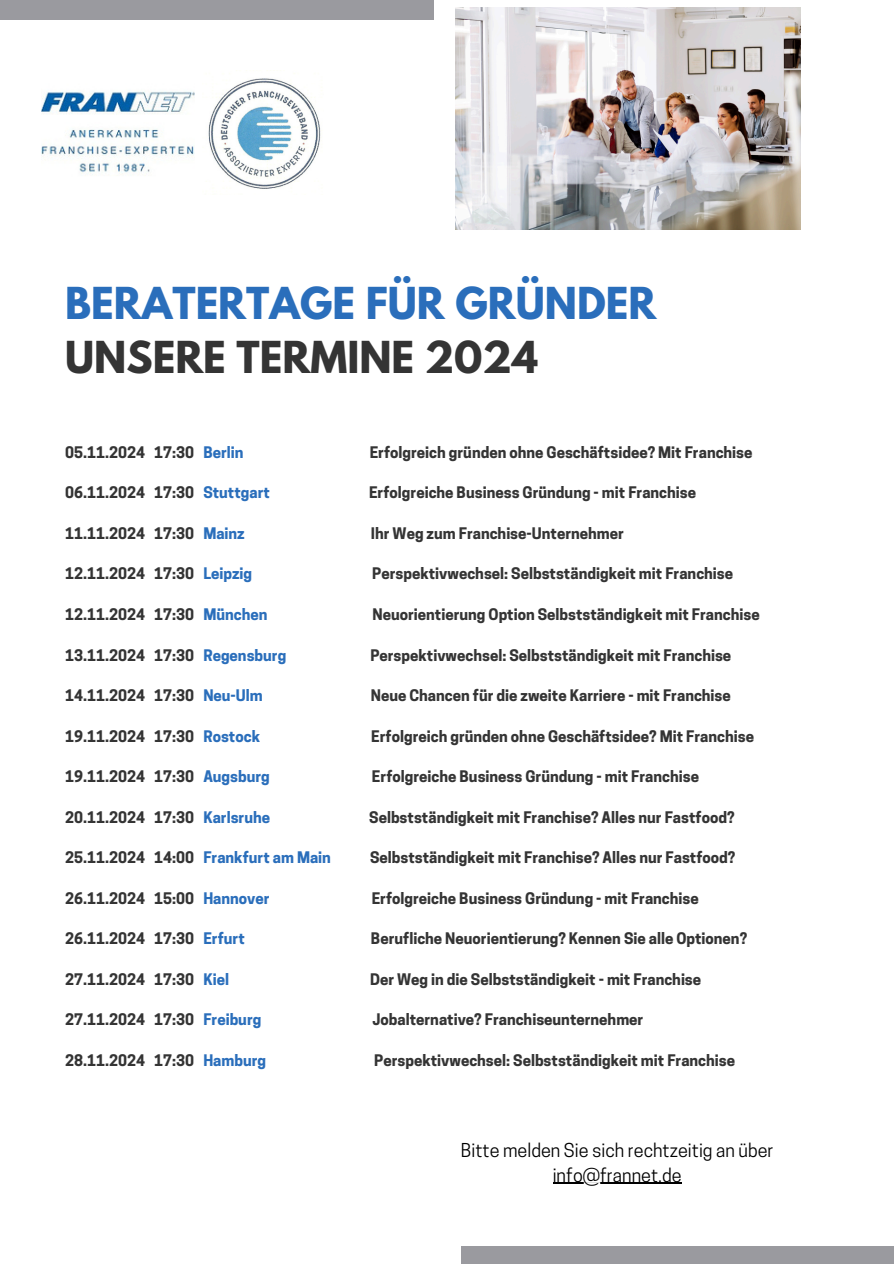
<style>
.page{position:relative;width:894px;height:1264px;background:#fff}
.page>*{position:absolute;margin:0;border:0;box-sizing:border-box;transform-origin:0 0}
.t1{font:700 39px/54px "League Spartan";color:#2a6ebb}
.t2{font:18px "Cooper Hewitt";color:#000}
.t3{font:700 15px "Cooper Hewitt";color:#343434}
.s1{color:#343434}
.s2{color:#2a6ebb}
</style>
<div class="page">
<div style="left:460px;top:1246px;width:433px;height:17px;background:#9a9a9f"></div>
<div style="left:0;top:0;width:434px;height:20px;background:#9a9a9f"></div>
<img style="left:455px;top:7px;width:344px;height:222px">
<img style="left:208px;top:70px;width:113px;height:119px">
<img style="left:41px;top:91px;width:153px;height:85px">
<hr style="left:552px;top:1182px;width:129px;height:1px;background:#000">
<p class="t1" style="left:65px;top:281px;width:592px">BERATERTAGE FÜR GRÜNDER<br><span class="s1">UNSERE TERMINE 2024</span></p>
<h1 class="t3" style="left:65px;top:446px;width:180px">05.11.2024 17:30 <span class="s2">Berlin</span></h1>
<h1 class="t3" style="left:369px;top:446px;width:384px">Erfolgreich gründen ohne Geschäftsidee? Mit Franchise</h1>
<p class="t3" style="left:65px;top:487px;width:206px">06.11.2024 17:30 <span class="s2">Stuttgart</span></p>
<p class="t3" style="left:369px;top:487px;width:328px">Erfolgreiche Business Gründung - mit Franchise</p>
<p class="t3" style="left:65px;top:527px;width:181px">11.11.2024 17:30 <span class="s2">Mainz</span></p>
<p class="t3" style="left:371px;top:527px;width:254px">Ihr Weg zum Franchise-Unternehmer</p>
<p class="t3" style="left:65px;top:568px;width:188px">12.11.2024 17:30 <span class="s2">Leipzig</span></p>
<p class="t3" style="left:372px;top:568px;width:362px">Perspektivwechsel: Selbstständigkeit mit Franchise</p>
<p class="t3" style="left:65px;top:608px;width:204px">12.11.2024 17:30 <span class="s2">München</span></p>
<p class="t3" style="left:372px;top:608px;width:388px">Neuorientierung Option Selbstständigkeit mit Franchise</p>
<p class="t3" style="left:65px;top:649px;width:222px">13.11.2024 17:30 <span class="s2">Regensburg</span></p>
<p class="t3" style="left:370px;top:649px;width:362px">Perspektivwechsel: Selbstständigkeit mit Franchise</p>
<p class="t3" style="left:65px;top:689px;width:199px">14.11.2024 17:30 <span class="s2">Neu-Ulm</span></p>
<p class="t3" style="left:371px;top:689px;width:361px">Neue Chancen für die zweite Karriere - mit Franchise</p>
<p class="t3" style="left:65px;top:730px;width:196px">19.11.2024 17:30 <span class="s2">Rostock</span></p>
<p class="t3" style="left:371px;top:730px;width:384px">Erfolgreich gründen ohne Geschäftsidee? Mit Franchise</p>
<p class="t3" style="left:65px;top:770px;width:206px">19.11.2024 17:30 <span class="s2">Augsburg</span></p>
<p class="t3" style="left:372px;top:770px;width:328px">Erfolgreiche Business Gründung - mit Franchise</p>
<p class="t3" style="left:65px;top:811px;width:206px">20.11.2024 17:30 <span class="s2">Karlsruhe</span></p>
<p class="t3" style="left:369px;top:811px;width:367px">Selbstständigkeit mit Franchise? Alles nur Fastfood?</p>
<p class="t3" style="left:65px;top:851px;width:267px">25.11.2024 14:00 <span class="s2">Frankfurt am Main</span></p>
<p class="t3" style="left:370px;top:851px;width:367px">Selbstständigkeit mit Franchise? Alles nur Fastfood?</p>
<p class="t3" style="left:65px;top:892px;width:206px">26.11.2024 15:00 <span class="s2">Hannover</span></p>
<p class="t3" style="left:371px;top:892px;width:328px">Erfolgreiche Business Gründung - mit Franchise</p>
<p class="t3" style="left:65px;top:932px;width:181px">26.11.2024 17:30 <span class="s2">Erfurt</span></p>
<p class="t3" style="left:371px;top:932px;width:377px">Berufliche Neuorientierung? Kennen Sie alle Optionen?</p>
<p class="t3" style="left:65px;top:973px;width:165px">27.11.2024 17:30 <span class="s2">Kiel</span></p>
<p class="t3" style="left:370px;top:973px;width:332px">Der Weg in die Selbstständigkeit - mit Franchise</p>
<p class="t3" style="left:65px;top:1013px;width:197px">27.11.2024 17:30 <span class="s2">Freiburg</span></p>
<p class="t3" style="left:372px;top:1013px;width:272px">Jobalternative? Franchiseunternehmer</p>
<p class="t3" style="left:65px;top:1054px;width:202px">28.11.2024 17:30 <span class="s2">Hamburg</span></p>
<p class="t3" style="left:374px;top:1054px;width:362px">Perspektivwechsel: Selbstständigkeit mit Franchise</p>
<p class="t2" style="left:460px;top:1143px;width:314px">Bitte melden Sie sich rechtzeitig an über</p>
<h2 class="t2" style="left:552px;top:1167px;width:130px">info@frannet.de</h2>
</div>
